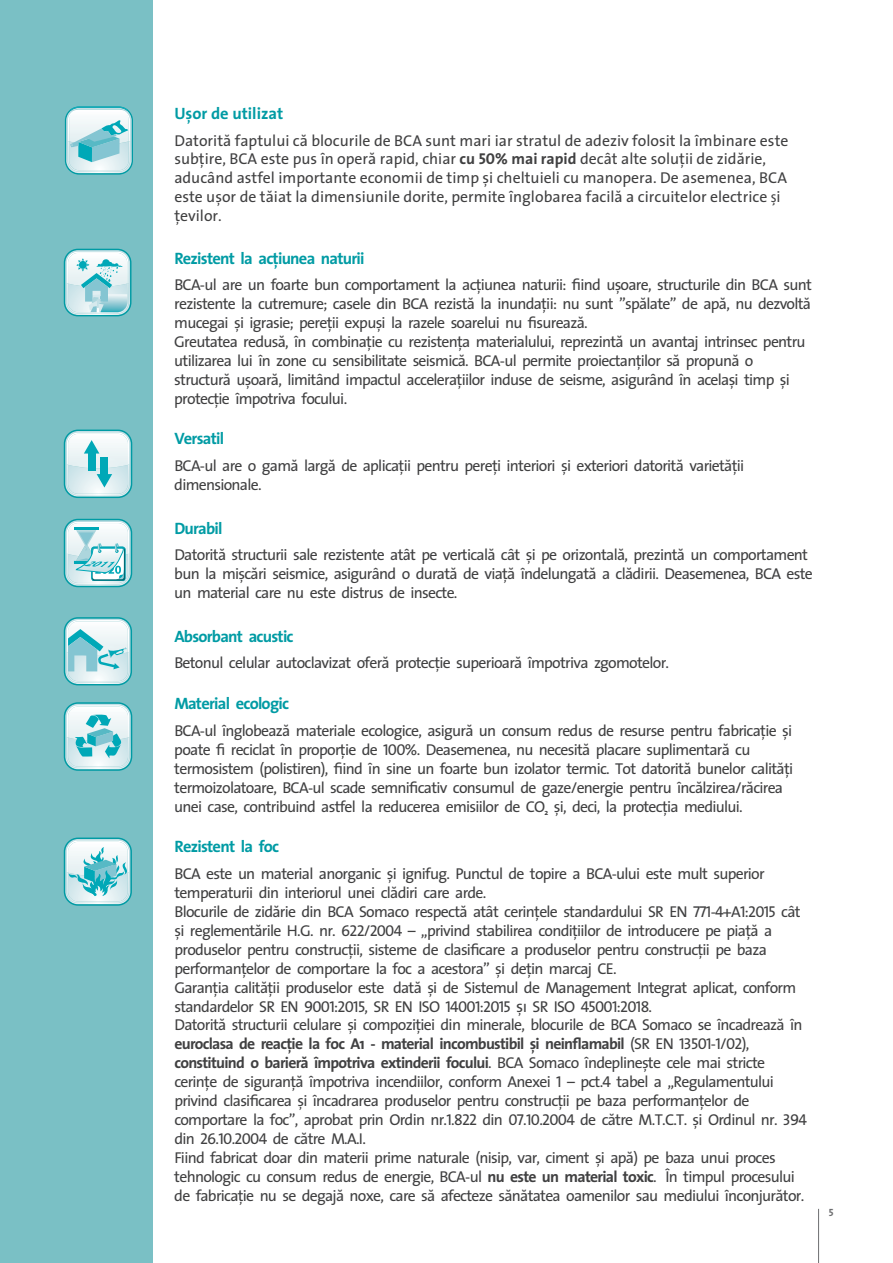
<style>
.page{position:relative;width:893px;height:1263px;background:#fff}
.page>*{position:absolute;margin:0;border:0;box-sizing:border-box;transform-origin:0 0}
.t1{font:700 16.5px "The Sans";letter-spacing:-.045em;color:#009ba4}
.t2{font:700 16.5px "The Sans";color:#009ba4}
.t3{font:15.75px/18.9px "The Sans";letter-spacing:-.045em;color:#404041}
.t4{font:15.75px/18.9px "The Sans";color:#404041}
.t5{font:15.75px "The Sans Caps";letter-spacing:-.045em;color:#404041}
.t6{font:10.5px "The Sans Bold Caps";color:#6d6e70}
.t7{font:700 7.8px "The Sans";color:#404041}
.s1{font-weight:700}
.s2{font-family:"The Sans Bold Caps"}
.s3{font-family:"Myriad Pro";font-stretch:semi-condensed}
.s4{font-family:"The Sans Caps"}
.s5{font-family:"The Sans"}
</style>
<div class="page">
<div style="left:0;top:0;width:153px;height:1263px;background:#7ac0c5"></div>
<svg style="left:64px;top:617px;width:68px;height:154px"></svg>
<svg style="left:64px;top:430px;width:68px;height:68px;background:#b8e1e5"></svg>
<svg style="left:64px;top:837px;width:68px;height:69px;background:#a4d9de"></svg>
<svg style="left:64px;top:519px;width:68px;height:68px;background:#b1dde1"></svg>
<svg style="left:64px;top:249px;width:67px;height:67px;background:#b0dce1"></svg>
<svg style="left:65px;top:106px;width:68px;height:69px"></svg>
<img style="left:71px;top:108px;width:55px;height:2px">
<hr style="left:818px;top:1209px;width:1px;height:54px;background:#6d6e70">
<p class="t2" style="left:174px;top:106px;width:110px">Ușor de utilizat</p>
<p class="t4" style="left:174px;top:132px;width:616px">Datorită faptului că blocurile de BCA sunt mari iar stratul de adeziv folosit la îmbinare este subțire, BCA este pus în operă rapid, chiar <span class="s1">cu</span> <span class="s2">50%</span> <span class="s1">mai rapid</span> decât alte soluții de zidărie, aducând astfel importante economii de timp și cheltuieli cu manopera. De asemenea, BCA este ușor de tăiat la dimensiunile dorite, permite înglobarea facilă a circuitelor electrice <span class="s3">ș</span>i țevilor.</p>
<p class="t1" style="left:174px;top:251px;width:192px">Rezistent la acțiunea naturii</p>
<p class="t3" style="left:174px;top:277px;width:639px">BCA-ul are un foarte bun comportament la acțiunea naturii: fiind ușoare, structurile din BCA sunt rezistente la cutremure; casele din BCA rezistă la inundații: nu sunt ”spălate” de apă, nu dezvoltă mucegai și igrasie; pereții expuși la razele soarelui nu fisurează.<br>Greutatea redusă, în combinație cu rezistența materialului, reprezintă un avantaj intrinsec pentru utilizarea lui în zone cu sensibilitate seismică. BCA-ul permite proiectanților să propună o structură ușoară, limitând impactul accelerațiilor induse de seisme, asigurând în același timp și protecție împotriva focului.</p>
<p class="t1" style="left:174px;top:432px;width:51px">Versatil</p>
<p class="t3" style="left:174px;top:458px;width:571px">BCA-ul are o gamă largă de aplicații pentru pereți interiori și exteriori datorită varietății dimensionale.</p>
<p class="t1" style="left:174px;top:521px;width:50px">Durabil</p>
<p class="t3" style="left:174px;top:547px;width:640px">Datorită structurii sale rezistente atât pe verticală cât și pe orizontală, prezintă un comportament bun la mișcări seismice, asigurând o durată de viață îndelungată a clădirii. Deasemenea, BCA este un material care nu este distrus de insecte.</p>
<p class="t1" style="left:174px;top:629px;width:121px">Absorbant acustic</p>
<p class="t3" style="left:174px;top:655px;width:496px">Betonul celular autoclavizat oferă protecție superioară împotriva zgomotelor.</p>
<p class="t1" style="left:174px;top:697px;width:116px">Material ecologic</p>
<p class="t3" style="left:174px;top:723px;width:620px">BCA-ul înglobează materiale ecologice, asigură un consum redus de resurse pentru fabricație și poate fi reciclat în proporție de <span class="s4">100%</span>. Deasemenea, nu necesită placare suplimentară cu termosistem (polistiren), fiind în sine un foarte bun izolator termic. Tot datorită bunelor calități termoizolatoare, BCA-ul scade semnificativ consumul de gaze/energie pentru încălzirea/răcirea unei case, contribuind astfel la reducerea emisiilor de CO și, deci, la protecția mediului.</p>
<p class="t7" style="left:545px;top:809px;width:5px">2</p>
<p class="t1" style="left:175px;top:840px;width:106px">Rezistent la foc</p>
<p class="t3" style="left:174px;top:866px;width:628px">BCA este un material anorganic și ignifug. Punctul de topire a BCA-ului este mult superior temperaturii din interiorul unei clădiri care arde.<br>Blocurile de zidărie din BCA Somaco respectă atât cerințele standardului <span class="s4">SR EN 771-4+A1:2015</span> cât și reglementările H.G. nr. <span class="s4">622/2004</span> – „privind stabilirea condițiilor de introducere pe piață a produselor pentru construcții, sisteme de clasificare a produselor pentru construcții pe baza performanțelor de comportare la foc a acestora” și dețin marcaj CE.<br>Garanția calității produselor este dată și de Sistemul de Management Integrat aplicat, conform</p>
<p class="t5" style="left:174px;top:1000px;width:479px"><span class="s5">standardelor</span> SR EN 9001:2015<span class="s5">,</span> SR EN ISO 14001:2015 și SR ISO 45001:2018<span class="s5">.</span></p>
<p class="t3" style="left:174px;top:1017px;width:634px">Datorită structurii celulare și compoziției din minerale, blocurile de BCA Somaco se încadrează în <span class="s1">euroclasa de reacție la foc A1 - material incombustibil și neinflamabil</span> (SR EN <span class="s4">13501-1/02</span>), <span class="s1">constituind o barieră împotriva extinderii focului</span>. BCA Somaco îndeplinește cele mai stricte cerințe de siguranță împotriva incendiilor, conform Anexei <span class="s4">1</span> – pct.<span class="s4">4</span> tabel a „Regulamentului privind clasificarea și încadrarea produselor pentru construcții pe baza performanțelor de comportare la foc”, aprobat prin Ordin nr.<span class="s4">1.822</span> din <span class="s4">07.10.2004</span> de către M.T.C.T. și Ordinul nr. <span class="s4">394 </span>din <span class="s4">26.10.2004</span> de către M.A.I.<br>Fiind fabricat doar din materii prime naturale (nisip, var, ciment și apă) pe baza unui proces tehnologic cu consum redus de energie, BCA-ul <span class="s1">nu este un material toxic</span>. În timpul procesului de fabricație nu se degajă noxe, care să afecteze sănătatea oamenilor sau mediului înconjurător.</p>
<p class="t6" style="left:829px;top:1208px;width:6px">5</p>
</div>
